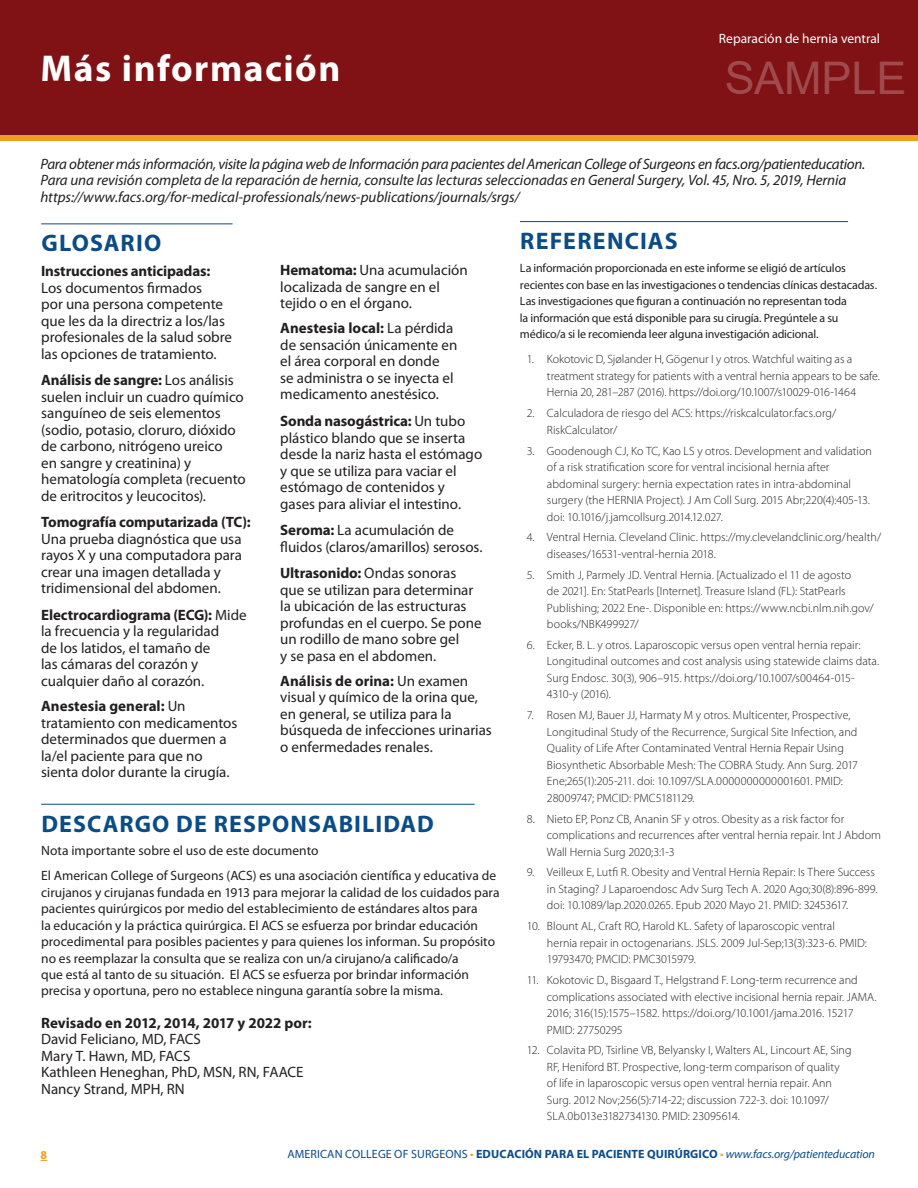
<style>
.page{position:relative;width:918px;height:1188px;background:#fff}
.page>*{position:absolute;margin:0;border:0;box-sizing:border-box;transform-origin:0 0}
.t1{font:45px "Arial";color:rgb(255 255 255/.25)}
.t2{font:700 37.5px "Myriad Pro";letter-spacing:.04em;color:#fff}
.t3{font:700 24px "Myriad Pro";letter-spacing:.045em;color:#0a4c87}
.t4{font:15px/16.5px "Myriad Pro";color:#231f20}
.t5{font:italic 15px/16.5px "Myriad Pro";letter-spacing:-.015em;color:#231f20}
.t6{font:700 15px "Myriad Pro";letter-spacing:-.01em;color:#231f20}
.t7{font:13.5px/16.5px "Myriad Pro";color:#231f20}
.t8{font:13.5px "Myriad Pro";color:#fff}
.t9{font:300 12px/16.5px "Myriad Pro";color:#231f20}
.t10{font:12px/16.5px "Myriad Pro";letter-spacing:-.01em;color:#231f20}
.t11{font:700 12px "Myriad Pro";letter-spacing:.01em;color:#0a4c87}
.t12{font:700 12px "Myriad Pro";color:#f09d24}
.s1{font-weight:700}
.s2{font-weight:400}
.s3{font-weight:400;color:#f09d24}
.s4{font-weight:400;font-style:italic}
</style>
<div class="page">
<hr style="left:41px;top:224px;width:192px;height:1px;background:#0a4c87">
<div style="left:0;top:0;width:918px;height:135px;background:#801114"></div>
<div style="left:0;top:135px;width:918px;height:6px;background:#f09d24"></div>
<hr style="left:520px;top:221px;width:328px;height:1px;background:#0a4c87">
<hr style="left:41px;top:804px;width:434px;height:1px;background:#0a4c87">
<h2 class="t2" style="left:40px;top:44px;width:301px">Más información</h2>
<p class="t8" style="left:719px;top:30px;width:163px">Reparación de hernia ventral</p>
<h1 class="t1" style="left:724px;top:47px;width:184px">SAMPLE</h1>
<p class="t5" style="left:40px;top:155px;width:826px">Para obtener más información, visite la página web de Información para pacientes del American College of Surgeons en facs.org/patienteducation.<br>Para una revisión completa de la reparación de hernia, consulte las lecturas seleccionadas en General Surgery, Vol. 45, Nro. 5, 2019, Hernia https://www.facs.org/for-medical-professionals/news-publications/journals/srgs/</p>
<h3 class="t3" style="left:41px;top:228px;width:121px">GLOSARIO</h3>
<p class="t6" style="left:41px;top:261px;width:171px">Instrucciones anticipadas:</p>
<p class="t4" style="left:41px;top:279px;width:192px">Los documentos firmados<br>por una persona competente que les da la directriz a los/las profesionales de la salud sobre las opciones de tratamiento.</p>
<p class="t4" style="left:41px;top:372px;width:206px"><span class="s1">Análisis de sangre:</span> Los análisis suelen incluir un cuadro químico sanguíneo de seis elementos (sodio, potasio, cloruro, dióxido de carbono, nitrógeno ureico<br>en sangre y creatinina) y hematología completa (recuento de eritrocitos y leucocitos).</p>
<p class="t6" style="left:41px;top:512px;width:211px">Tomografía computarizada (TC):</p>
<p class="t4" style="left:41px;top:530px;width:202px">Una prueba diagnóstica que usa rayos X y una computadora para crear una imagen detallada y tridimensional del abdomen.</p>
<p class="t4" style="left:41px;top:606px;width:207px"><span class="s1">Electrocardiograma (ECG):</span> Mide la frecuencia y la regularidad<br>de los latidos, el tamaño de<br>las cámaras del corazón y cualquier daño al corazón.</p>
<p class="t4" style="left:41px;top:698px;width:198px"><span class="s1">Anestesia general:</span> Un tratamiento con medicamentos determinados que duermen a la/el paciente para que no sienta dolor durante la cirugía.</p>
<h3 class="t3" style="left:520px;top:225px;width:159px">REFERENCIAS</h3>
<p class="t10" style="left:520px;top:260px;width:359px">La información proporcionada en este informe se eligió de artículos recientes con base en las investigaciones o tendencias clínicas destacadas.<br>Las investigaciones que figuran a continuación no representan toda<br>la información que está disponible para su cirugía. Pregúntele a su médico/a si le recomienda leer alguna investigación adicional.</p>
<p class="t9" style="left:547px;top:351px;width:335px;text-indent:-20px">1. Kokotovic D, Sjølander H, Gögenur I y otros. Watchful waiting as a treatment strategy for patients with a ventral hernia appears to be safe.<br>Hernia 20, 281–287 (2016). https://doi.org/10.1007/s10029-016-1464</p>
<p class="t9" style="left:547px;top:405px;width:291px;text-indent:-20px">2. Calculadora de riesgo del ACS: https://riskcalculator.facs.org/<br>RiskCalculator/</p>
<p class="t9" style="left:547px;top:442px;width:327px;text-indent:-20px">3. Goodenough CJ, Ko TC, Kao LS y otros. Development and validation of a risk stratification score for ventral incisional hernia after abdominal surgery: hernia expectation rates in intra-abdominal surgery (the HERNIA Project). J Am Coll Surg. 2015 Abr;220(4):405-13. doi: 10.1016/j.jamcollsurg.2014.12.027.</p>
<p class="t9" style="left:547px;top:529px;width:336px;text-indent:-20px">4. Ventral Hernia. Cleveland Clinic. https://my.clevelandclinic.org/health/ diseases/16531-ventral-hernia 2018.</p>
<p class="t9" style="left:547px;top:566px;width:328px;text-indent:-20px">5. Smith J, Parmely JD. Ventral Hernia. [Actualizado el 11 de agosto<br>de 2021]. En: StatPearls [Internet]. Treasure Island (FL): StatPearls Publishing; 2022 Ene-. Disponible en: https://www.ncbi.nlm.nih.gov/ books/NBK499927/</p>
<p class="t9" style="left:547px;top:637px;width:334px;text-indent:-20px">6. Ecker, B. L. y otros. Laparoscopic versus open ventral hernia repair:<br>Longitudinal outcomes and cost analysis using statewide claims data.<br>Surg Endosc. 30(3), 906–915. https://doi.org/10.1007/s00464-015- 4310-y (2016).</p>
<p class="t9" style="left:547px;top:707px;width:313px;text-indent:-20px">7. Rosen MJ, Bauer JJ, Harmaty M y otros. Multicenter, Prospective, Longitudinal Study of the Recurrence, Surgical Site Infection, and Quality of Life After Contaminated Ventral Hernia Repair Using Biosynthetic Absorbable Mesh: The COBRA Study. Ann Surg. 2017<br>Ene;265(1):205-211. doi: 10.1097/SLA.0000000000001601. PMID:<br>28009747; PMCID: PMC5181129.</p>
<p class="t9" style="left:547px;top:810px;width:336px;text-indent:-20px">8. Nieto EP, Ponz CB, Ananin SF y otros. Obesity as a risk factor for complications and recurrences after ventral hernia repair. Int J Abdom<br>Wall Hernia Surg 2020;3:1-3</p>
<p class="t9" style="left:547px;top:864px;width:332px;text-indent:-20px">9. Veilleux E, Lutfi R. Obesity and Ventral Hernia Repair: Is There Success in Staging? J Laparoendosc Adv Surg Tech A. 2020 Ago;30(8):896-899. doi: 10.1089/lap.2020.0265. Epub 2020 Mayo 21. PMID: 32453617.</p>
<p class="t9" style="left:547px;top:918px;width:322px;text-indent:-20px">10. Blount AL, Craft RO, Harold KL. Safety of laparoscopic ventral hernia repair in octogenarians. JSLS. 2009 Jul-Sep;13(3):323-6. PMID:<br>19793470; PMCID: PMC3015979.</p>
<p class="t9" style="left:547px;top:972px;width:331px;text-indent:-20px">11. Kokotovic D., Bisgaard T., Helgstrand F. Long-term recurrence and complications associated with elective incisional hernia repair. JAMA.<br>2016; 316(15):1575–1582. https://doi.org/10.1001/jama.2016. 15217<br>PMID: 27750295</p>
<p class="t9" style="left:547px;top:1042px;width:306px;text-indent:-20px">12. Colavita PD, Tsirline VB, Belyansky I, Walters AL, Lincourt AE, Sing RF, Heniford BT. Prospective, long-term comparison of quality of life in laparoscopic versus open ventral hernia repair. Ann Surg. 2012 Nov;256(5):714-22; discussion 722-3. doi: 10.1097/ SLA.0b013e3182734130. PMID: 23095614.</p>
<p class="t4" style="left:280px;top:262px;width:189px"><span class="s1">Hematoma:</span> Una acumulación localizada de sangre en el tejido o en el órgano.</p>
<p class="t4" style="left:280px;top:320px;width:179px"><span class="s1">Anestesia local:</span> La pérdida de sensación únicamente en el área corporal en donde<br>se administra o se inyecta el medicamento anestésico.</p>
<p class="t4" style="left:280px;top:413px;width:204px"><span class="s1">Sonda nasogástrica:</span> Un tubo plástico blando que se inserta desde la nariz hasta el estómago y que se utiliza para vaciar el estómago de contenidos y gases para aliviar el intestino.</p>
<p class="t4" style="left:280px;top:522px;width:204px"><span class="s1">Seroma:</span> La acumulación de fluidos (claros/amarillos) serosos.</p>
<p class="t4" style="left:280px;top:565px;width:203px"><span class="s1">Ultrasonido:</span> Ondas sonoras que se utilizan para determinar la ubicación de las estructuras profundas en el cuerpo. Se pone un rodillo de mano sobre gel<br>y se pasa en el abdomen.</p>
<p class="t4" style="left:280px;top:672px;width:213px"><span class="s1">Análisis de orina:</span> Un examen visual y químico de la orina que, en general, se utiliza para la búsqueda de infecciones urinarias o enfermedades renales.</p>
<h3 class="t3" style="left:41px;top:808px;width:394px">DESCARGO DE RESPONSABILIDAD</h3>
<p class="t7" style="left:41px;top:838px;width:456px;line-height:25.2px">Nota importante sobre el uso de este documento<br>El American College of Surgeons (ACS) es una asociación científica y educativa de</p>
<p class="t7" style="left:41px;top:884px;width:460px">cirujanos y cirujanas fundada en 1913 para mejorar la calidad de los cuidados para pacientes quirúrgicos por medio del establecimiento de estándares altos para<br>la educación y la práctica quirúrgica. El ACS se esfuerza por brindar educación procedimental para posibles pacientes y para quienes los informan. Su propósito no es reemplazar la consulta que se realiza con un/a cirujano/a calificado/a<br>que está al tanto de su situación. El ACS se esfuerza por brindar información precisa y oportuna, pero no establece ninguna garantía sobre la misma.</p>
<p class="t6" style="left:41px;top:1013px;width:272px">Revisado en 2012, 2014, 2017 y 2022 por:</p>
<p class="t4" style="left:41px;top:1031px;width:264px">David Feliciano, MD, FACS<br>Mary T. Hawn, MD, FACS<br>Kathleen Heneghan, PhD, MSN, RN, FAACE<br>Nancy Strand, MPH, RN</p>
<p class="t12" style="left:40px;top:1147px;width:8px">8</p>
<p class="t11" style="left:287px;top:1146px;width:589px"><span class="s2">AMERICAN COLLEGE OF SURGEONS</span> <span class="s3">•</span> EDUCACIÓN PARA EL PACIENTE QUIRÚRGICO <span class="s3">•</span> <span class="s4">www.facs.org/patienteducation</span></p>
</div>
